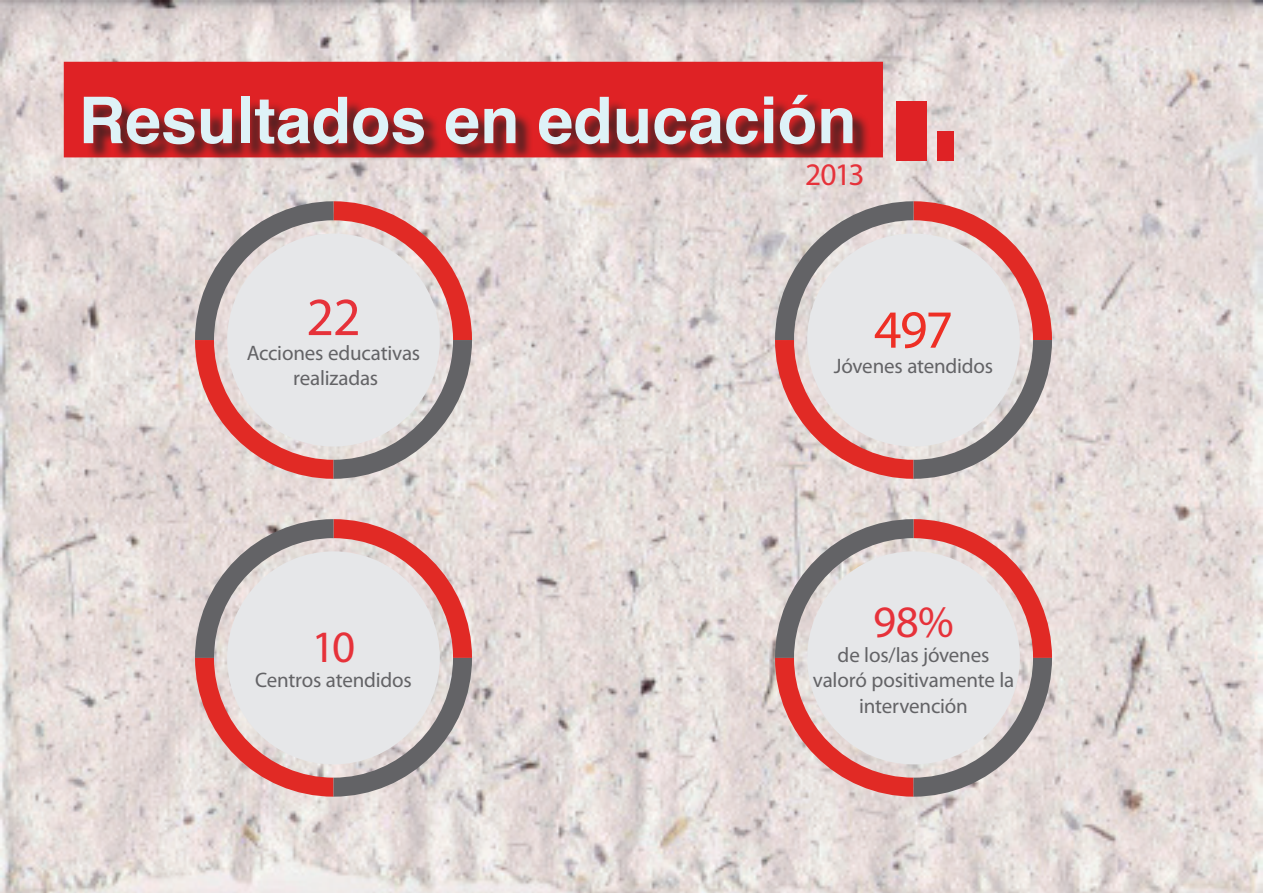
<style>
.page{position:relative;width:1263px;height:893px;background:#fff}
.page>*{position:absolute;margin:0;border:0;box-sizing:border-box;transform-origin:0 0}
.t1{font:700 64.5px "Helvetica";color:#def2f7}
.t2{font:54px "Myriad Pro";color:#ee2f25}
.t3{font:54px "Myriad Pro";color:#e6323a}
.t4{font:45px "Myriad Pro";color:#e6323a}
.t5{font:31.5px "Myriad Pro";color:#e6323a}
.t6{font:21px/25.2px "Myriad Pro";letter-spacing:-.01em;color:#636366;text-align:center}
</style>
<div class="page">
<img style="left:0;top:0;width:1263px;height:893px">
<div style="left:64px;top:62px;width:819px;height:95px;background:#df2225"></div>
<div style="left:87px;top:97px;width:784px;height:66px;background:#231f20;opacity:.75"></div>
<div style="left:896px;top:101px;width:31px;height:60px;background:#df2225"></div>
<div style="left:937px;top:131px;width:16px;height:30px;background:#df2225"></div>
<svg style="left:775px;top:201px;width:277px;height:278px;background:#caa3a1"></svg>
<div style="left:807px;top:234px;width:213px;height:213px;background:#e6e7e9;border-radius:50%"></div>
<svg style="left:195px;top:519px;width:277px;height:278px;background:#c9a2a0"></svg>
<div style="left:227px;top:551px;width:213px;height:213px;background:#e6e7e9;border-radius:50%"></div>
<svg style="left:195px;top:201px;width:277px;height:278px;background:#cba3a2"></svg>
<div style="left:227px;top:234px;width:213px;height:213px;background:#e6e7e9;border-radius:50%"></div>
<svg style="left:775px;top:519px;width:277px;height:278px;background:#caa2a1"></svg>
<div style="left:807px;top:551px;width:213px;height:213px;background:#e6e7e9;border-radius:50%"></div>
<h1 class="t1" style="left:79px;top:68px;width:779px">Resultados en educación</h1>
<h2 class="t3" style="left:306px;top:284px;width:56px">22</h2>
<p class="t6" style="left:247px;top:340px;width:175px">Acciones educativas realizadas</p>
<h3 class="t4" style="left:312px;top:619px;width:45px">10</h3>
<p class="t6" style="left:255px;top:667px;width:158px">Centros atendidos</p>
<h3 class="t5" style="left:805px;top:155px;width:61px">2013</h3>
<h2 class="t2" style="left:874px;top:296px;width:81px">497</h2>
<p class="t6" style="left:834px;top:353px;width:161px">Jóvenes atendidos</p>
<h3 class="t4" style="left:873px;top:594px;width:82px">98%</h3>
<p class="t6" style="left:813px;top:642px;width:203px">de los/las jóvenes valoró positivamente la intervención</p>
</div>
